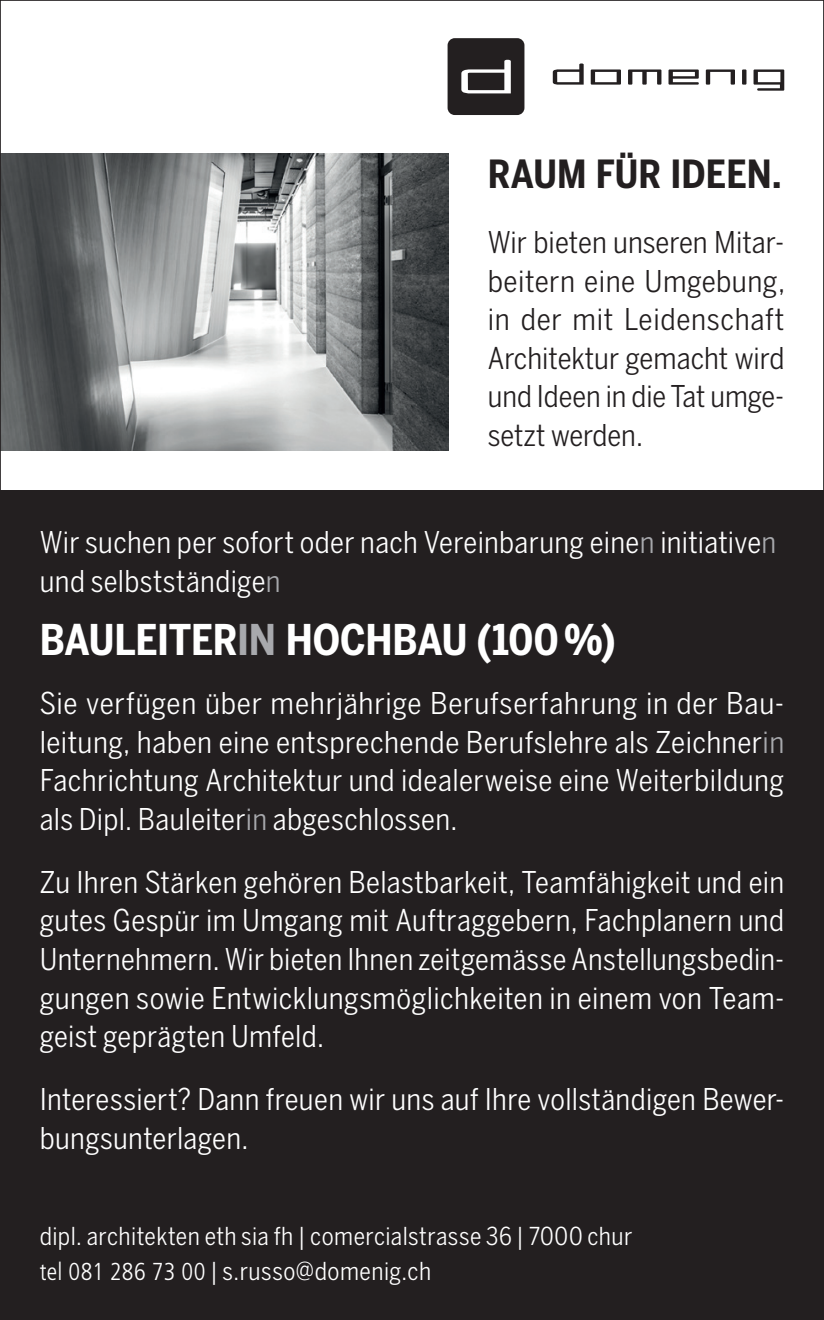
<style>
.page{position:relative;width:824px;height:1320px;background:#fff}
.page>*{position:absolute;margin:0;border:0;box-sizing:border-box;transform-origin:0 0}
.t1{font:700 42px "Benton Sans Cond";letter-spacing:-.01em;color:#fff}
.t2{font:700 38.5px "Benton Sans Cond";letter-spacing:.005em;color:#231f20}
.t3{font:29.75px/38.5px "Benton Sans Cond";letter-spacing:.01em;color:#fff}
.t4{font:29.75px/38.5px "Benton Sans Cond";color:#231f20;text-align:justify}
.t5{font:24.5px/35px "Benton Sans Cond";letter-spacing:.02em;color:#fff}
.s1{color:#a8a9ad}
.s2{font-family:"Frutiger LT Std";font-weight:300;font-stretch:condensed}
</style>
<div class="page">
<div style="left:0;top:490px;width:823px;height:830px;background:#231f20"></div>
<img style="left:2px;top:153px;width:446px;height:297px">
<svg style="left:590px;top:69px;width:31px;height:16px"></svg>
<svg style="left:628px;top:69px;width:33px;height:16px"></svg>
<svg style="left:668px;top:69px;width:30px;height:16px"></svg>
<svg style="left:705px;top:69px;width:30px;height:16px"></svg>
<svg style="left:742px;top:69px;width:4px;height:16px"></svg>
<svg style="left:753px;top:69px;width:31px;height:22px"></svg>
<svg style="left:552px;top:63px;width:31px;height:22px"></svg>
<div style="left:447px;top:38px;width:77px;height:77px;background:#231f20;border-radius:7px"></div>
<svg style="left:461px;top:60px;width:49px;height:33px"></svg>
<p class="t2" style="left:488px;top:152px;width:295px">RAUM FÜR IDEEN.</p>
<p class="t4" style="left:488px;top:223px;width:299px">Wir bieten unseren Mitar&shy;beitern eine Umgebung, in der mit Leidenschaft Architektur gemacht wird und Ideen in die Tat umge&shy;setzt werden.</p>
<p class="t3" style="left:40px;top:523px;width:738px">Wir suchen per sofort oder nach Vereinbarung eine<span class="s1">n</span> initiative<span class="s1">n </span>und selbstständige<span class="s1">n</span></p>
<h1 class="t1" style="left:40px;top:615px;width:577px">BAULEITER<span class="s1">IN</span> HOCHBAU (100%)</h1>
<p class="t3" style="left:40px;top:684px;width:746px;text-align:justify">Sie verfügen über mehrjährige Berufserfahrung in der Bau&shy;leitung, haben eine entsprechende Berufslehre als Zeichner<span class="s1">in </span>Fachrichtung Architektur und idealerweise eine Weiterbildung als Dipl. Bauleiter<span class="s1">in</span> abgeschlossen.</p>
<p class="t3" style="left:40px;top:862px;width:746px;text-align:justify">Zu Ihren Stärken gehören Belastbarkeit, Teamfähigkeit und ein gutes Gespür im Umgang mit Auftraggebern, Fachplanern und Unternehmern. Wir bieten Ihnen zeitgemässe Anstellungsbedin&shy;gungen sowie Entwicklungsmöglichkeiten in einem von Team&shy;geist geprägten Umfeld.</p>
<p class="t3" style="left:40px;top:1079px;width:746px">Interessiert? Dann freuen wir uns auf Ihre vollständigen Bewer&shy;bungsunterlagen.</p>
<p class="t5" style="left:40px;top:1218px;width:594px">dipl. architekten eth sia fh | comercialstrasse 36 | 7000 chur <span class="s2">tel 081 286 73 00</span> | s.russo@domenig.ch</p>
</div>
